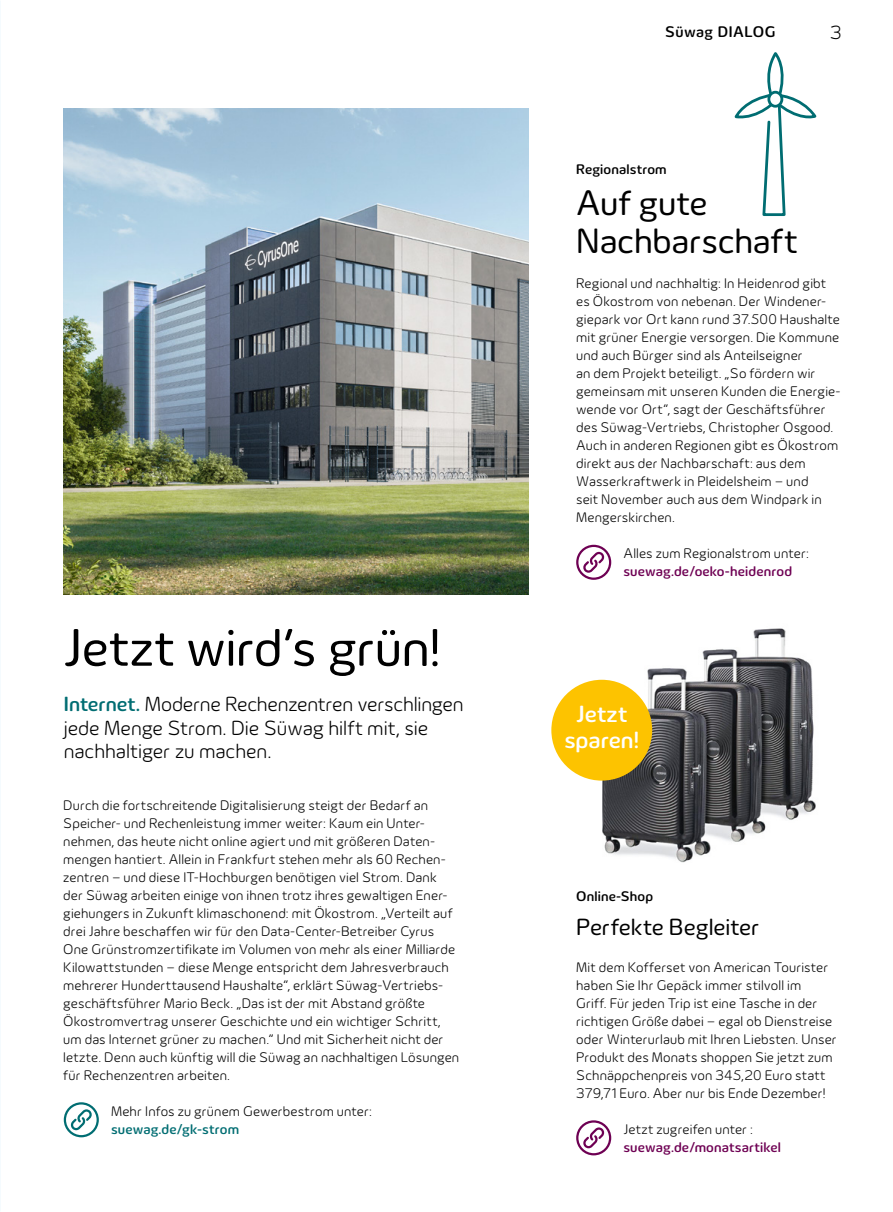
<style>
.page{position:relative;width:893px;height:1212px;background:#fff}
.page>*{position:absolute;margin:0;border:0;box-sizing:border-box;transform-origin:0 0}
.t1{font:54px "Innogy";letter-spacing:-.01em;color:#000}
.t2{font:36px/37.5px "Innogy";letter-spacing:-.005em;color:#000}
.t3{font:24px "Innogy";letter-spacing:-.005em;color:#000}
.t4{font:500 24px/25.5px "Innogy";color:#fff;text-align:center}
.t5{font:300 21px/23.2px "Innogy";letter-spacing:-.005em;color:#000}
.t6{font:300 19.5px "Innogy";color:#000}
.t7{font:500 15.75px "Innogy";letter-spacing:.03em;color:#000}
.t8{font:300 14.25px/18px "Innogy";letter-spacing:.01em;color:#000}
.t9{font:500 14.25px "Innogy";letter-spacing:.01em;color:#6e0053}
.t10{font:500 14.25px "Innogy";letter-spacing:.01em;color:#000}
.t11{font:500 14.25px "Innogy";letter-spacing:.01em;color:#006d72}
.s1{font-weight:500;color:#006d72}
</style>
<div class="page">
<svg style="left:734px;top:53px;width:83px;height:163px"></svg>
<div style="left:769px;top:92px;width:13px;height:14px;background:#fff;border-radius:50%"></div>
<div style="left:767px;top:91px;width:16px;height:17px;border:3px solid #006d72;border-radius:50%"></div>
<svg style="left:68px;top:1108px;width:26px;height:24px"></svg>
<div style="left:64px;top:1102px;width:35px;height:35px;border:2px solid #006d72;border-radius:50%"></div>
<img style="left:586px;top:628px;width:230px;height:235px">
<div style="left:551px;top:680px;width:101px;height:100px;background:#fdc300;border-radius:50%"></div>
<svg style="left:581px;top:1126px;width:26px;height:24px"></svg>
<div style="left:576px;top:1120px;width:35px;height:35px;border:2px solid #6e0053;border-radius:50%"></div>
<img style="left:63px;top:108px;width:466px;height:486px">
<svg style="left:581px;top:550px;width:26px;height:24px"></svg>
<div style="left:576px;top:545px;width:35px;height:35px;border:2px solid #6e0053;border-radius:50%"></div>
<h1 class="t1" style="left:63px;top:617px;width:379px">Jetzt wird’s grün!</h1>
<h3 class="t5" style="left:64px;top:693px;width:401px"><span class="s1">Internet.</span> Moderne Rechenzentren verschlingen jede Menge Strom. Die Süwag hilft mit, sie nachhaltiger zu machen.</h3>
<p class="t8" style="left:63px;top:796px;width:397px">Durch die fortschreitende Digitalisierung steigt der Bedarf an Speicher- und Rechenleistung immer weiter: Kaum ein Unter&shy;nehmen, das heute nicht online agiert und mit größeren Daten&shy;mengen hantiert. Allein in Frankfurt stehen mehr als 60 Rechen&shy;zentren – und diese IT-Hochburgen benötigen viel Strom. Dank der Süwag arbeiten einige von ihnen trotz ihres gewaltigen Ener&shy;giehungers in Zukunft klimaschonend: mit Ökostrom. „Verteilt auf drei Jahre beschaffen wir für den Data-Center-Betreiber Cyrus One Grünstromzertifikate im Volumen von mehr als einer Milliarde Kilowattstunden – diese Menge entspricht dem Jahresverbrauch mehrerer Hunderttausend Haushalte“, erklärt Süwag-Vertriebs&shy;geschäftsführer Mario Beck. „Das ist der mit Abstand größte Ökostromvertrag unserer Geschichte und ein wichtiger Schritt, um das Internet grüner zu machen.“ Und mit Sicherheit nicht der letzte. Denn auch künftig will die Süwag an nachhaltigen Lösungen für Rechenzentren arbeiten.</p>
<p class="t8" style="left:111px;top:1102px;width:262px">Mehr Infos zu grünem Gewerbestrom unter:</p>
<p class="t11" style="left:111px;top:1121px;width:130px">suewag.de/gk-strom</p>
<p class="t7" style="left:665px;top:22px;width:112px">Süwag DIALOG</p>
<h3 class="t6" style="left:830px;top:21px;width:13px">3</h3>
<p class="t10" style="left:576px;top:161px;width:92px">Regionalstrom</p>
<h2 class="t2" style="left:576px;top:185px;width:223px">Auf gute<br>Nachbarschaft</h2>
<p class="t8" style="left:576px;top:274px;width:266px">Regional und nachhaltig: In Heidenrod gibt es Ökostrom von nebenan. Der Windener&shy;giepark vor Ort kann rund 37.500 Haushalte mit grüner Energie versorgen. Die Kommune und auch Bürger sind als Anteilseigner<br>an dem Projekt beteiligt. „So fördern wir gemeinsam mit unseren Kunden die Energie&shy;wende vor Ort“, sagt der Geschäftsführer des Süwag-Vertriebs, Christopher Osgood.<br>Auch in anderen Regionen gibt es Ökostrom direkt aus der Nachbarschaft: aus dem Wasserkraftwerk in Pleidelsheim – und<br>seit November auch aus dem Windpark in Mengerskirchen.</p>
<p class="t8" style="left:623px;top:544px;width:187px">Alles zum Regionalstrom unter:</p>
<p class="t9" style="left:623px;top:563px;width:170px">suewag.de/oeko-heidenrod</p>
<h3 class="t4" style="left:564px;top:701px;width:76px">Jetzt sparen!</h3>
<p class="t10" style="left:576px;top:888px;width:78px">Online-Shop</p>
<h3 class="t3" style="left:576px;top:913px;width:185px">Perfekte Begleiter</h3>
<p class="t8" style="left:576px;top:958px;width:262px">Mit dem Kofferset von American Tourister haben Sie Ihr Gepäck immer stilvoll im<br>Griff. Für jeden Trip ist eine Tasche in der richtigen Größe dabei – egal ob Dienstreise oder Winterurlaub mit Ihren Liebsten. Unser Produkt des Monats shoppen Sie jetzt zum Schnäppchenpreis von 345,20 Euro statt 379,71 Euro. Aber nur bis Ende Dezember!</p>
<p class="t8" style="left:623px;top:1120px;width:131px">Jetzt zugreifen unter :</p>
<p class="t9" style="left:623px;top:1139px;width:159px">suewag.de/monatsartikel</p>
</div>
